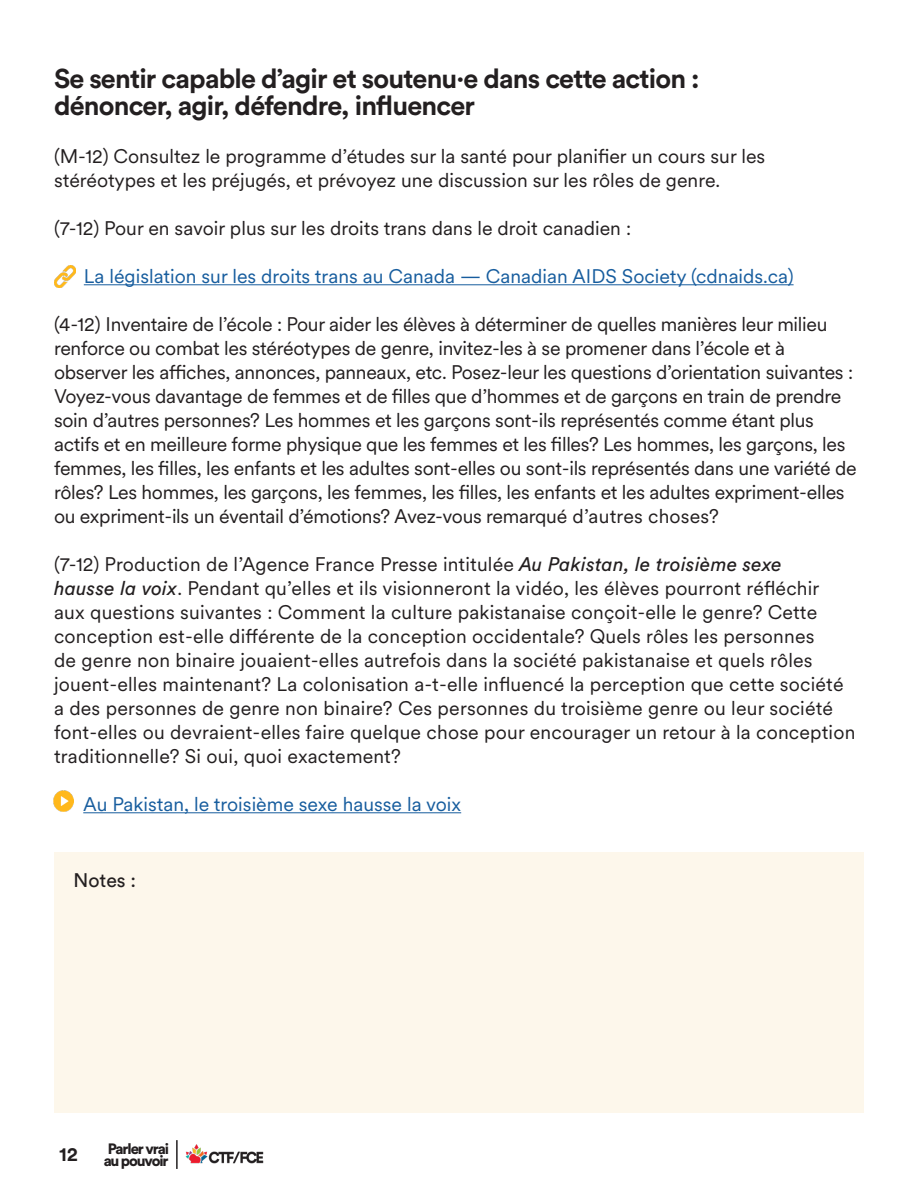
<style>
.page{position:relative;width:918px;height:1188px;background:#fff}
.page>*{position:absolute;margin:0;border:0;box-sizing:border-box;transform-origin:0 0}
.t1{font:700 27px "Circular Std";letter-spacing:-.03em;color:#231f20}
.t2{font:19.5px/24px "Circular XX";color:#231f20}
.t3{font:19.5px "Circular XX";color:#175d9e}
.t4{font:19.5px "Circular Std";color:#231f20}
.t5{font:700 19.5px "Circular Std";color:#231f20}
.t6{font:900 14.85px/11.6px "Circular Std";letter-spacing:-.075em;color:#231f20}
.s1{font-family:"Circular Std";font-style:italic}
</style>
<div class="page">
<hr style="left:176px;top:1140px;width:2px;height:29px;background:#231f20">
<img style="left:185px;top:1144px;width:79px;height:20px">
<hr style="left:84px;top:284px;width:710px;height:1px;background:#175d9e">
<hr style="left:83px;top:812px;width:378px;height:1px;background:#175d9e">
<div style="left:54px;top:852px;width:810px;height:260px;background:#fdf7eb"></div>
<img style="left:54px;top:791px;width:20px;height:20px">
<img style="left:54px;top:266px;width:22px;height:21px">
<p class="t1" style="left:54px;top:61px;width:647px">Se sentir capable d’agir et soutenu·e dans cette action :</p>
<p class="t1" style="left:54px;top:88px;width:423px">dénoncer, agir, défendre, influencer</p>
<p class="t2" style="left:54px;top:143px;width:713px">(M-12) Consultez le programme d’études sur la santé pour planifier un cours sur les stéréotypes et les préjugés, et prévoyez une discussion sur les rôles de genre.</p>
<p class="t2" style="left:54px;top:215px;width:579px">(7-12) Pour en savoir plus sur les droits trans dans le droit canadien :</p>
<p class="t3" style="left:84px;top:263px;width:711px">La législation sur les droits trans au Canada — Canadian AIDS Society (cdnaids.ca)</p>
<p class="t2" style="left:54px;top:311px;width:804px">(4-12) Inventaire de l’école : Pour aider les élèves à déterminer de quelles manières leur milieu renforce ou combat les stéréotypes de genre, invitez-les à se promener dans l’école et à observer les affiches, annonces, panneaux, etc. Posez-leur les questions d’orientation suivantes :<br>Voyez-vous davantage de femmes et de filles que d’hommes et de garçons en train de prendre soin d’autres personnes? Les hommes et les garçons sont-ils représentés comme étant plus actifs et en meilleure forme physique que les femmes et les filles? Les hommes, les garçons, les femmes, les filles, les enfants et les adultes sont-elles ou sont-ils représentés dans une variété de rôles? Les hommes, les garçons, les femmes, les filles, les enfants et les adultes expriment-elles ou expriment-ils un éventail d’émotions? Avez-vous remarqué d’autres choses?</p>
<p class="t2" style="left:54px;top:551px;width:803px">(7-12) Production de l’Agence France Presse intitulée <span class="s1">Au Pakistan, le troisième sexe<br>hausse la voix</span>. Pendant qu’elles et ils visionneront la vidéo, les élèves pourront réfléchir<br>aux questions suivantes : Comment la culture pakistanaise conçoit-elle le genre? Cette conception est-elle différente de la conception occidentale? Quels rôles les personnes<br>de genre non binaire jouaient-elles autrefois dans la société pakistanaise et quels rôles jouent-elles maintenant? La colonisation a-t-elle influencé la perception que cette société a des personnes de genre non binaire? Ces personnes du troisième genre ou leur société font-elles ou devraient-elles faire quelque chose pour encourager un retour à la conception traditionnelle? Si oui, quoi exactement?</p>
<p class="t3" style="left:83px;top:791px;width:379px">Au Pakistan, le troisième sexe hausse la voix</p>
<p class="t4" style="left:74px;top:868px;width:64px">Notes :</p>
<p class="t5" style="left:59px;top:1141px;width:20px">12</p>
<p class="t6" style="left:104px;top:1143px;width:67px">Parler vrai au pouvoir</p>
</div>
